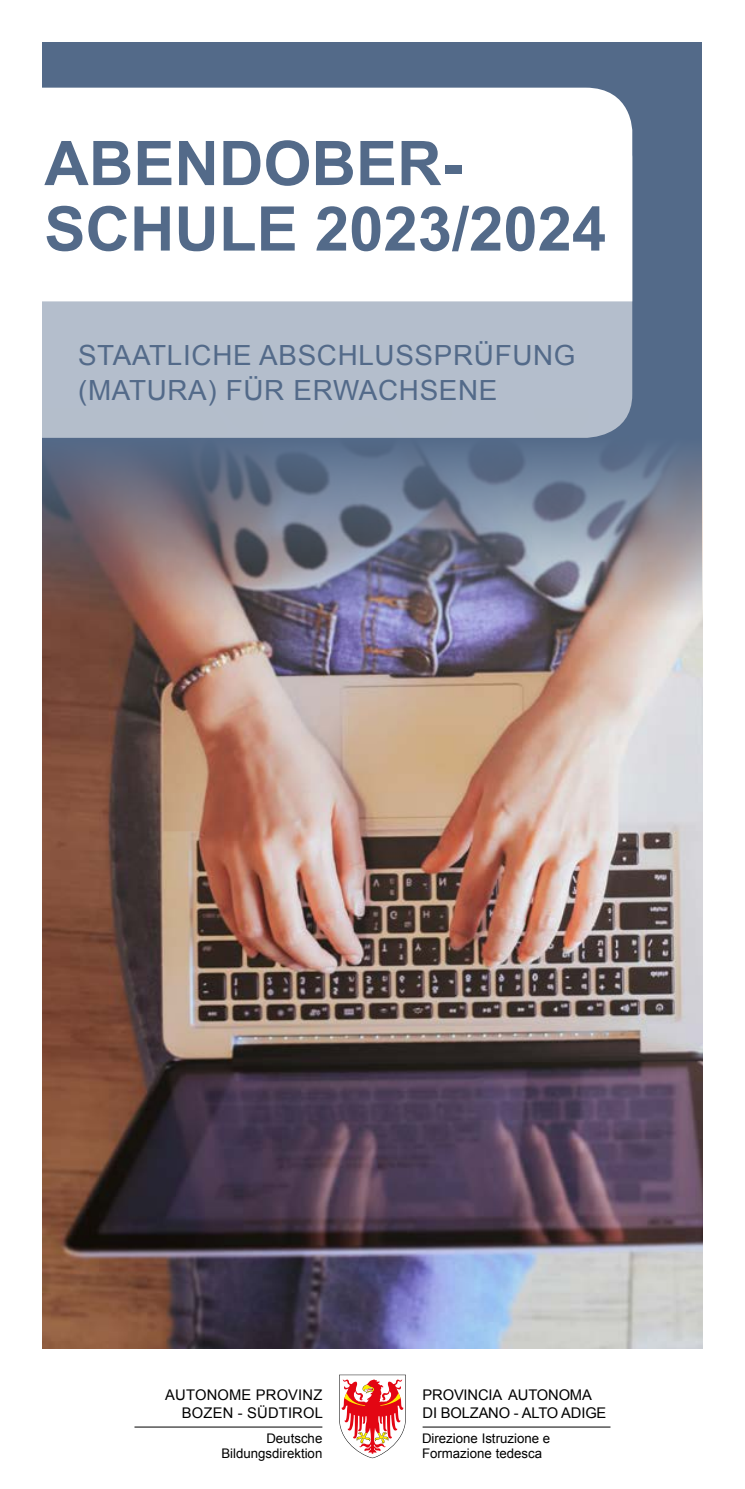
<style>
.page{position:relative;width:745px;height:1489px;background:#fff}
.page>*{position:absolute;margin:0;border:0;box-sizing:border-box;transform-origin:0 0}
.t1{font:700 61.5px/65.5px "Arial";color:#536a89}
.t2{font:27.75px/34.8px "Arial";letter-spacing:.025em;color:#536a89}
.t3{font:14.75px/17.8px "Arial";letter-spacing:-.01em;color:#000}
.t4{font:14.75px/17.8px "Arial";letter-spacing:.01em;color:#000;text-align:right}
.t5{font:13.25px/14.8px "Arial";color:#000;text-align:right}
</style>
<div class="page">
<svg style="left:339px;top:1374px;width:66px;height:83px"></svg>
<hr style="left:134px;top:1426px;width:188px;height:1px;background:#000">
<hr style="left:422px;top:1426px;width:188px;height:1px;background:#000">
<div style="left:43px;top:43px;width:659px;height:1305px;background:#536a89"></div>
<img style="left:43px;top:450px;width:659px;height:898px">
<div style="left:42px;top:301px;width:590px;height:137px;background:#b4becc"></div>
<div style="left:43px;top:88px;width:589px;height:213px;background:#fff"></div>
<h1 class="t1" style="left:44px;top:133px;width:563px">ABENDOBER-<br>SCHULE 2023/2024</h1>
<h2 class="t2" style="left:78px;top:338px;width:498px">STAATLICHE ABSCHLUSSPRÜFUNG (MATURA) FÜR ERWACHSENE</h2>
<p class="t4" style="left:165px;top:1385px;width:159px">AUTONOME PROVINZ<br>BOZEN - SÜDTIROL</p>
<p class="t3" style="left:422px;top:1385px;width:185px">PROVINCIA AUTONOMA<br>DI BOLZANO - ALTO ADIGE</p>
<p class="t5" style="left:221px;top:1430px;width:102px">Deutsche<br>Bildungsdirektion</p>
<p class="t5" style="left:422px;top:1430px;width:130px;text-align:left">Direzione Istruzione e<br>Formazione tedesca</p>
</div>
